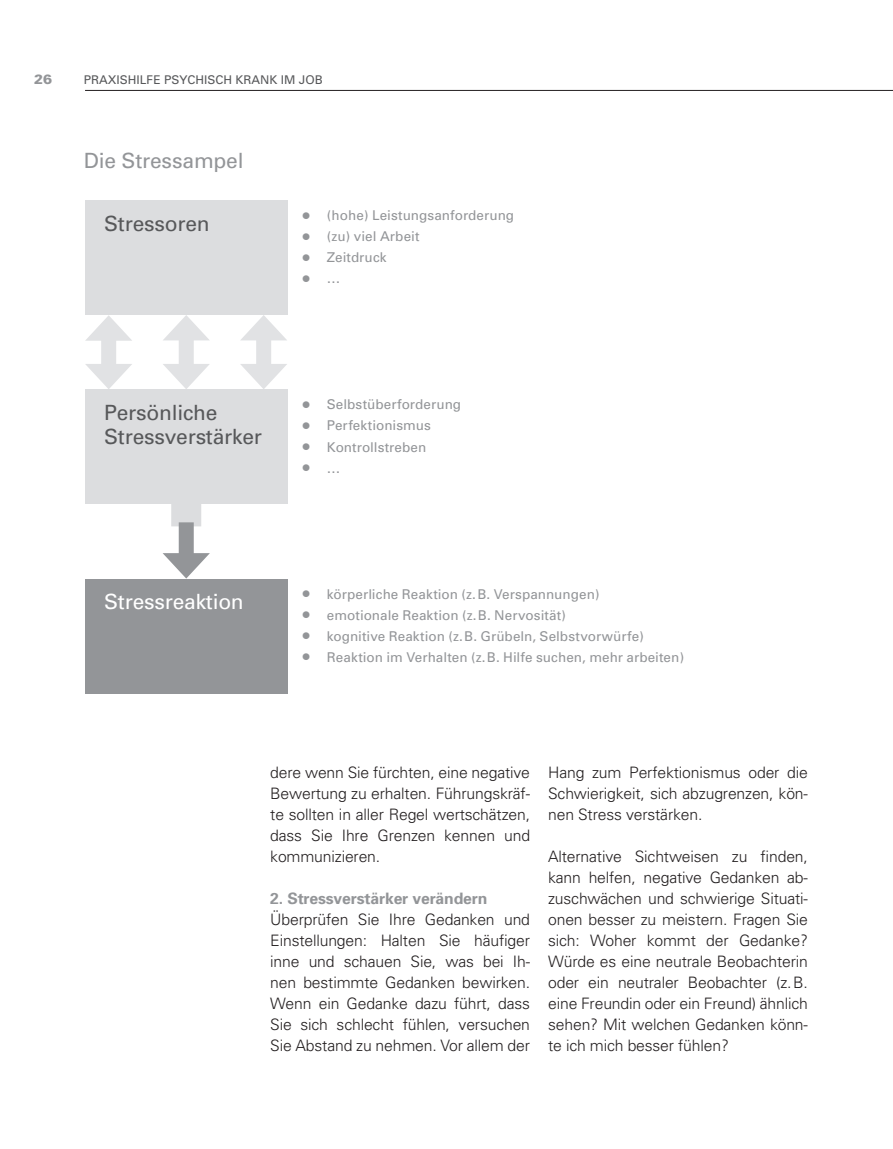
<style>
.page{position:relative;width:893px;height:1149px;background:#fff}
.page>*{position:absolute;margin:0;border:0;box-sizing:border-box;transform-origin:0 0}
.t1{font:27px "Univers";color:#939598}
.Subline{font:21px/24px "Univers";letter-spacing:-.01em;color:#57585a}
.Subline-2{font:21px "Univers";letter-spacing:-.01em;color:#fff}
.Unterüberschrift{font:21px "Univers";letter-spacing:-.01em;color:#939598}
.Fließtext{font:300 15.75px/21px "Univers";letter-spacing:-.01em;color:#231f20;text-align:justify}
.Zwischenüberschrift{font:700 15.75px "Univers";letter-spacing:-.01em;color:#939598}
.t2{font:13.5px "Univers";letter-spacing:.005em;color:#939598}
.t3{font:900 13.5px "Univers";color:#939598}
.t4{font:12px "Univers";color:#57585a}
.s1{font-size:27px}
</style>
<div class="page">
<hr style="left:85px;top:90px;width:808px;height:1px;background:#231f20">
<div style="left:85px;top:200px;width:202px;height:115px;background:#dcdddf"></div>
<div style="left:85px;top:389px;width:202px;height:115px;background:#dcdddf"></div>
<div style="left:85px;top:578px;width:202px;height:115px;background:#939598"></div>
<div style="left:101px;top:331px;width:15px;height:43px;background:#e1e2e4"></div>
<svg style="left:86px;top:315px;width:45px;height:25px"></svg>
<svg style="left:85px;top:364px;width:47px;height:25px"></svg>
<div style="left:179px;top:330px;width:15px;height:44px;background:#e1e2e4"></div>
<svg style="left:163px;top:315px;width:46px;height:25px"></svg>
<svg style="left:163px;top:364px;width:47px;height:25px"></svg>
<div style="left:256px;top:330px;width:15px;height:44px;background:#e1e2e4"></div>
<svg style="left:241px;top:315px;width:46px;height:25px"></svg>
<svg style="left:240px;top:364px;width:47px;height:25px"></svg>
<div style="left:171px;top:502px;width:30px;height:24px;background:#dcdddf"></div>
<div style="left:179px;top:522px;width:15px;height:41px;background:#939598"></div>
<svg style="left:163px;top:553px;width:47px;height:25px"></svg>
<p class="t3" style="left:34px;top:71px;width:20px">26</p>
<p class="t4" style="left:84px;top:73px;width:240px">PRAXISHILFE PSYCHISCH KRANK IM JOB</p>
<p class="Unterüberschrift" style="left:84px;top:148px;width:161px">Die Stressampel</p>
<p class="Subline" style="left:104px;top:212px;width:107px">Stressoren</p>
<p class="t2" style="left:301px;top:207px;width:214px"><span class="s1">•</span> (hohe) Leistungsanforderung</p>
<p class="t2" style="left:301px;top:228px;width:120px"><span class="s1">•</span> (zu) viel Arbeit</p>
<p class="t2" style="left:301px;top:249px;width:87px"><span class="s1">•</span> Zeitdruck</p>
<p class="t1" style="left:301px;top:262px;width:41px">• <sup>…</sup></p>
<p class="Subline" style="left:104px;top:401px;width:159px">Persönliche<br>Stressverstärker</p>
<p class="t2" style="left:301px;top:396px;width:161px"><span class="s1">•</span> Selbstüberforderung</p>
<p class="t2" style="left:301px;top:417px;width:131px"><span class="s1">•</span> Perfektionismus</p>
<p class="t2" style="left:301px;top:438px;width:127px"><span class="s1">•</span> Kontrollstreben</p>
<p class="t1" style="left:301px;top:451px;width:41px">• <sup>…</sup></p>
<p class="Subline-2" style="left:104px;top:589px;width:141px">Stressreaktion</p>
<p class="t2" style="left:301px;top:585px;width:300px"><span class="s1">•</span> körperliche Reaktion (z.B. Verspannungen)</p>
<p class="t2" style="left:301px;top:606px;width:266px"><span class="s1">•</span> emotionale Reaktion (z.B. Nervosität)</p>
<p class="t2" style="left:301px;top:627px;width:344px"><span class="s1">•</span> kognitive Reaktion (z.B. Grübeln, Selbstvorwürfe)</p>
<p class="t2" style="left:301px;top:648px;width:384px"><span class="s1">•</span> Reaktion im Verhalten (z.B. Hilfe suchen, mehr arbeiten)</p>
<p class="Fließtext" style="left:270px;top:761px;width:261px">dere wenn Sie fürchten, eine negative Bewertung zu erhalten. Führungskräf&shy;te sollten in aller Regel wertschätzen, dass Sie Ihre Grenzen kennen und kommunizieren.</p>
<p class="Zwischenüberschrift" style="left:270px;top:888px;width:219px">2. Stressverstärker verändern</p>
<p class="Fließtext" style="left:270px;top:908px;width:261px">Überprüfen Sie Ihre Gedanken und Einstellungen: Halten Sie häufiger inne und schauen Sie, was bei Ih&shy;nen bestimmte Gedanken bewirken.<br>Wenn ein Gedanke dazu führt, dass Sie sich schlecht fühlen, versuchen Sie Abstand zu nehmen. Vor allem der</p>
<p class="Fließtext" style="left:548px;top:761px;width:261px">Hang zum Perfektionismus oder die Schwierigkeit, sich abzugrenzen, kön&shy;nen Stress verstärken.</p>
<p class="Fließtext" style="left:548px;top:845px;width:261px">Alternative Sichtweisen zu finden, kann helfen, negative Gedanken ab&shy;zuschwächen und schwierige Situati&shy;onen besser zu meistern. Fragen Sie sich: Woher kommt der Gedanke?<br>Würde es eine neutrale Beobachterin oder ein neutraler Beobachter (z.B. eine Freundin oder ein Freund) ähnlich sehen? Mit welchen Gedanken könn&shy;te ich mich besser fühlen?</p>
</div>
